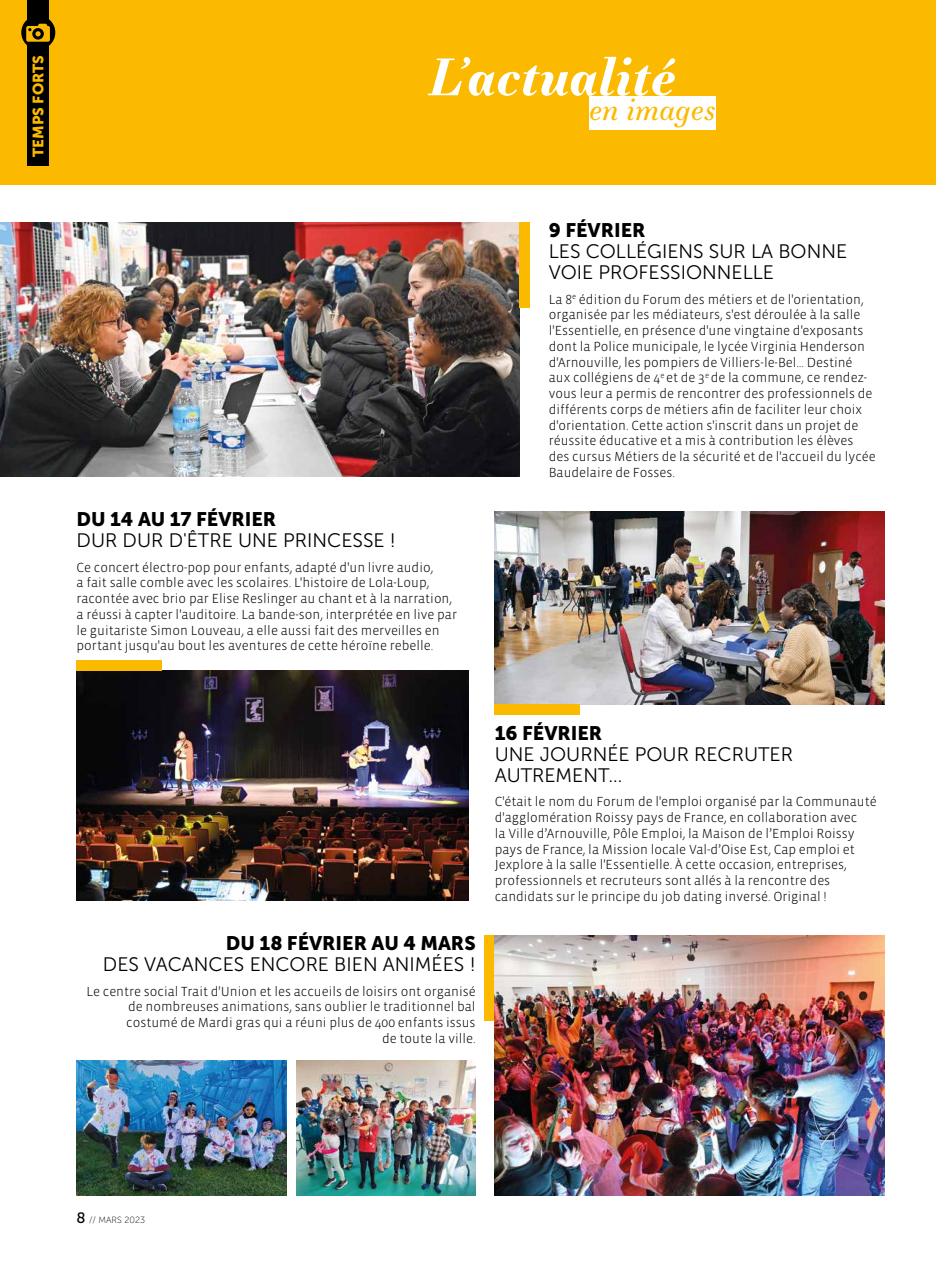
<style>
.page{position:relative;width:936px;height:1263px;background:#fff}
.page>*{position:absolute;margin:0;border:0;box-sizing:border-box;transform-origin:0 0}
.t1{font:italic 700 51px "Essonnes Text";color:#fff}
.t2{font:italic 29.25px "Essonnes Text";color:#fbba00}
.t3{font:19.5px/21px "Museo Sans 300";color:#000}
.t4{font:19.5px "Museo Sans 900";color:#000}
.t5{font:15px "Museo Sans 900";color:#fbba00}
.t6{font:300 13.5px/15.8px "Vista Sans OTCE";color:#000}
.t7{font:9px "Museo Sans 100";color:#000}
.s1{font-family:"Museo Sans 500";font-size:15px}
</style>
<div class="page">
<img style="left:0;top:223px;width:519px;height:254px">
<div style="left:0;top:0;width:935px;height:185px;background:#fbba00"></div>
<div style="left:27px;top:0;width:21px;height:165px;background:#000"></div>
<div style="left:21px;top:15px;width:34px;height:35px;background:#000;border-radius:50%"></div>
<svg style="left:26px;top:24px;width:24px;height:18px"></svg>
<div style="left:519px;top:223px;width:10px;height:85px;background:#fbba00"></div>
<img style="left:77px;top:670px;width:391px;height:231px">
<div style="left:484px;top:936px;width:10px;height:85px;background:#fbba00"></div>
<img style="left:494px;top:512px;width:390px;height:192px">
<img style="left:494px;top:936px;width:390px;height:259px">
<img style="left:77px;top:1060px;width:209px;height:135px">
<img style="left:296px;top:1060px;width:179px;height:135px">
<div style="left:77px;top:660px;width:85px;height:10px;background:#fbba00"></div>
<div style="left:494px;top:704px;width:86px;height:11px;background:#fbba00"></div>
<div style="left:589px;top:96px;width:126px;height:33px;background:#fff"></div>
<p class="t5" style="left:30px;top:157px;width:103px;rotate:-90deg">TEMPS FORTS</p>
<h1 class="t1" style="left:429px;top:40px;width:248px">L’actualité</h1>
<h2 class="t2" style="left:589px;top:88px;width:128px">en images</h2>
<h3 class="t4" style="left:77px;top:508px;width:201px">DU 14 AU 17 FÉVRIER</h3>
<h3 class="t3" style="left:77px;top:530px;width:321px">DUR DUR D'ÊTRE UNE PRINCESSE !</h3>
<p class="t6" style="left:77px;top:559px;width:382px">Ce concert électro-pop pour enfants, adapté d'un livre audio,<br>a fait salle comble avec les scolaires. L'histoire de Lola-Loup, racontée avec brio par Elise Reslinger au chant et à la narration, a réussi à capter l'auditoire. La bande-son, interprétée en live par le guitariste Simon Louveau, a elle aussi fait des merveilles en portant jusqu'au bout les aventures de cette héroïne rebelle.</p>
<h3 class="t4" style="left:549px;top:219px;width:98px">9 FÉVRIER</h3>
<h3 class="t3" style="left:549px;top:241px;width:300px">LES COLLÉGIENS SUR LA BONNE<br>VOIE PROFESSIONNELLE</h3>
<p class="t6" style="left:549px;top:291px;width:328px">La 8<sup>e</sup> édition du Forum des métiers et de l'orientation, organisée par les médiateurs, s'est déroulée à la salle l'Essentielle, en présence d'une vingtaine d'exposants dont la Police municipale, le lycée Virginia Henderson d'Arnouville, les pompiers de Villiers-le-Bel… Destiné aux collégiens de 4<sup>e</sup> et de 3<sup>e</sup> de la commune, ce rendez&shy;vous leur a permis de rencontrer des professionnels de différents corps de métiers afin de faciliter leur choix d'orientation. Cette action s'inscrit dans un projet de réussite éducative et a mis à contribution les élèves des cursus Métiers de la sécurité et de l'accueil du lycée Baudelaire de Fosses.</p>
<h3 class="t4" style="left:226px;top:932px;width:251px">DU 18 FÉVRIER AU 4 MARS</h3>
<h3 class="t3" style="left:103px;top:954px;width:374px">DES VACANCES ENCORE BIEN ANIMÉES !</h3>
<p class="t6" style="left:86px;top:983px;width:390px;text-align:right">Le centre social Trait d'Union et les accueils de loisirs ont organisé de nombreuses animations, sans oublier le traditionnel bal costumé de Mardi gras qui a réuni plus de 400 enfants issus<br>de toute la ville.</p>
<h3 class="t4" style="left:494px;top:722px;width:109px">16 FÉVRIER</h3>
<h3 class="t3" style="left:494px;top:744px;width:300px">UNE JOURNÉE POUR RECRUTER<br>AUTREMENT…</h3>
<p class="t6" style="left:494px;top:794px;width:383px">C'était le nom du Forum de l'emploi organisé par la Communauté d'agglomération Roissy pays de France, en collaboration avec<br>la Ville d’Arnouville, Pôle Emploi, la Maison de l’Emploi Roissy pays de France, la Mission locale Val-d’Oise Est, Cap emploi et Jexplore à la salle l'Essentielle. À cette occasion, entreprises, professionnels et recruteurs sont allés à la rencontre des candidats sur le principe du job dating inversé. Original !</p>
<p class="t7" style="left:77px;top:1215px;width:70px"><span class="s1">8</span> // MARS 2023</p>
</div>
